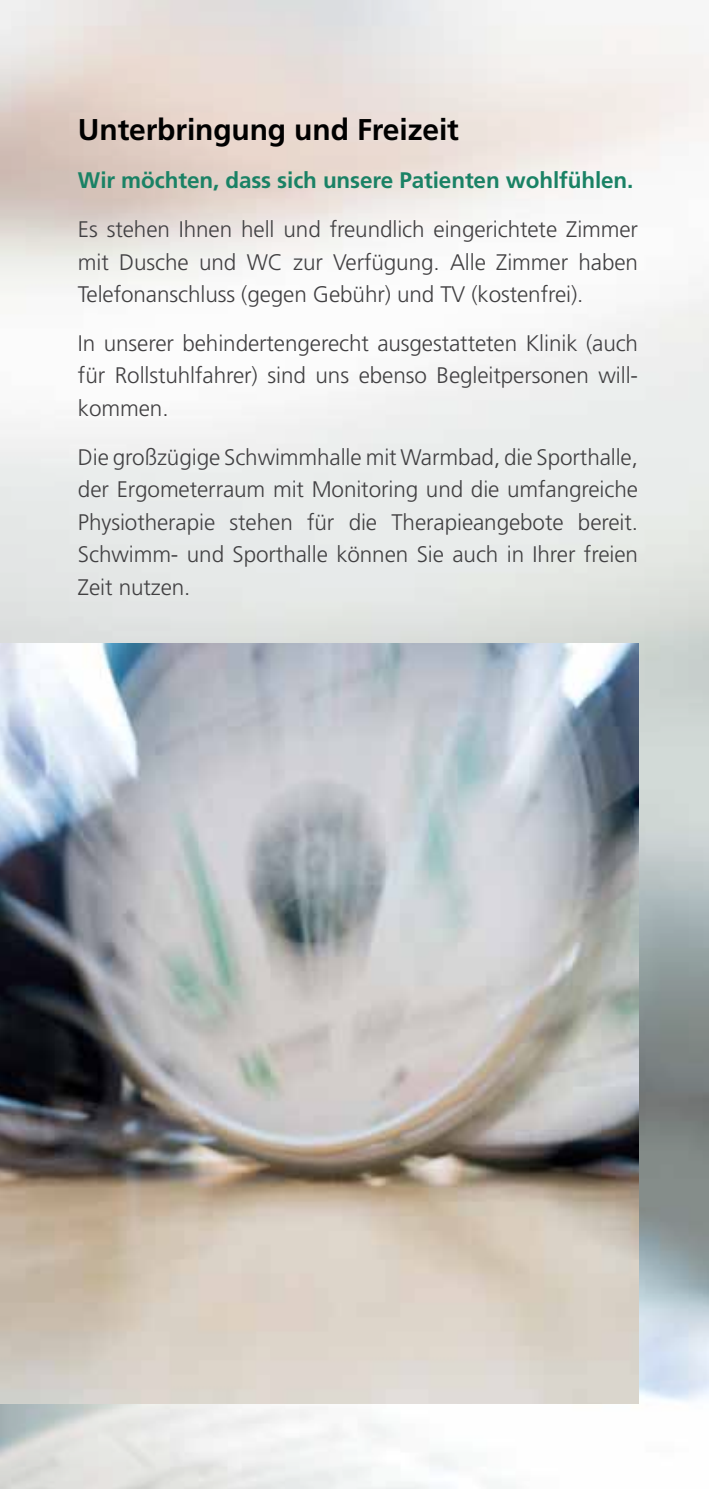
<style>
.page{position:relative;width:709px;height:1489px;background:#fff}
.page>*{position:absolute;margin:0;border:0;box-sizing:border-box;transform-origin:0 0}
.t1{font:700 30px "Frutiger LT";letter-spacing:-.005em;color:#000}
.t2{font:300 22.5px/32.5px "Frutiger LT";letter-spacing:-.005em;color:#414042;text-align:justify}
.t3{font:700 22.5px "Frutiger LT";letter-spacing:-.005em;color:#1a8265}
</style>
<div class="page">
<img style="left:0;top:0;width:709px;height:1488px">
<img style="left:0;top:643px;width:638px;height:760px">
<h1 class="t1" style="left:78px;top:111px;width:382px">Unterbringung und Freizeit</h1>
<p class="t3" style="left:78px;top:167px;width:557px">Wir möchten, dass sich unsere Patienten wohlfühlen.</p>
<p class="t2" style="left:78px;top:213px;width:561px">Es stehen Ihnen hell und freundlich eingerichtete Zimmer mit Dusche und WC zur Verfügung. Alle Zimmer haben Telefonanschluss (gegen Gebühr) und TV (kostenfrei).</p>
<p class="t2" style="left:78px;top:327px;width:561px">In unserer behindertengerecht ausgestatteten Klinik (auch für Rollstuhlfahrer) sind uns ebenso Begleitpersonen will&shy;kommen.</p>
<p class="t2" style="left:78px;top:441px;width:561px">Die großzügige Schwimmhalle mit Warmbad, die Sporthalle, der Ergometerraum mit Monitoring und die umfangreiche Physiotherapie stehen für die Therapieangebote bereit.<br>Schwimm- und Sporthalle können Sie auch in Ihrer freien Zeit nutzen.</p>
</div>
